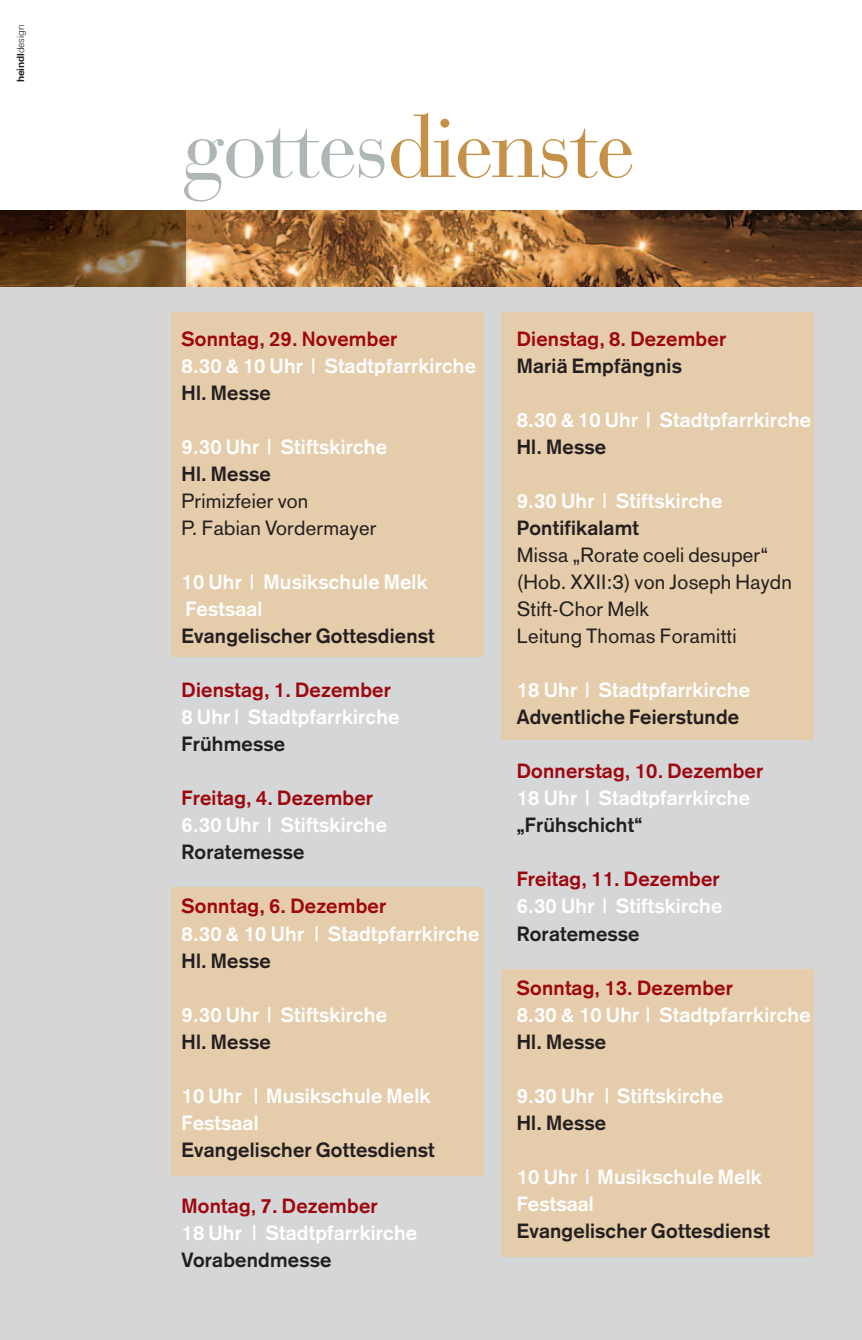
<style>
.page{position:relative;width:862px;height:1340px;background:#fff}
.page>*{position:absolute;margin:0;border:0;box-sizing:border-box;transform-origin:0 0}
.t1{font:87.75px "Bauer Bodoni";letter-spacing:-.03em;color:#c49147}
.t2{font:700 20.25px/27px "Akzidenz Grotesk";letter-spacing:.01em;color:#fff}
.t3{font:700 20.25px "Akzidenz Grotesk";letter-spacing:.01em;color:#231f20}
.t4{font:700 20.25px "Akzidenz Grotesk";letter-spacing:.01em;color:#9d070d}
.t5{font:20.25px/27px "Akzidenz Grotesk";letter-spacing:.01em;color:#231f20}
.t6{font:500 10.12px "UN11";color:#231f20}
.s1{font-weight:300}
.s2{color:#aeb7b6}
</style>
<div class="page">
<div style="left:0;top:286px;width:861px;height:1053px;background:#d5d6d8"></div>
<div style="left:171px;top:313px;width:312px;height:344px;background:#e5ccaa"></div>
<div style="left:171px;top:887px;width:312px;height:287px;background:#e5ccaa"></div>
<div style="left:501px;top:313px;width:312px;height:427px;background:#e5ccaa"></div>
<div style="left:501px;top:969px;width:312px;height:287px;background:#e5ccaa"></div>
<img style="left:185px;top:210px;width:676px;height:76px">
<img style="left:0;top:210px;width:185px;height:76px">
<p class="t6" style="left:17px;top:82px;width:59px;rotate:-90deg">heindl<span class="s1">design</span></p>
<h1 class="t1" style="left:181px;top:115px;width:455px"><span class="s2">gottes</span>dienste</h1>
<p class="t4" style="left:181px;top:332px;width:217px">Sonntag, 29. November</p>
<p class="t2" style="left:181px;top:354px;width:296px">8.30 &amp; 10 Uhr | Stadtpfarrkirche</p>
<p class="t3" style="left:181px;top:386px;width:91px">Hl. Messe</p>
<p class="t2" style="left:181px;top:435px;width:207px">9.30 Uhr | Stiftskirche</p>
<p class="t3" style="left:181px;top:467px;width:91px">Hl. Messe</p>
<p class="t5" style="left:181px;top:490px;width:196px">Primizfeier von<br>P. Fabian Vordermayer</p>
<p class="t2" style="left:181px;top:570px;width:247px">10 Uhr | Musikschule Melk<br>Festsaal</p>
<p class="t3" style="left:181px;top:629px;width:254px">Evangelischer Gottesdienst</p>
<p class="t4" style="left:181px;top:683px;width:211px">Dienstag, 1. Dezember</p>
<p class="t2" style="left:181px;top:705px;width:219px">8 Uhr | Stadtpfarrkirche</p>
<p class="t3" style="left:181px;top:737px;width:105px">Frühmesse</p>
<p class="t4" style="left:181px;top:791px;width:193px">Freitag, 4. Dezember</p>
<p class="t2" style="left:181px;top:813px;width:207px">6.30 Uhr | Stiftskirche</p>
<p class="t3" style="left:181px;top:845px;width:124px">Roratemesse</p>
<p class="t4" style="left:181px;top:899px;width:206px">Sonntag, 6. Dezember</p>
<p class="t2" style="left:181px;top:921px;width:299px">8.30 &amp; 10 Uhr | Stadtpfarrkirche</p>
<p class="t3" style="left:181px;top:953px;width:91px">Hl. Messe</p>
<p class="t2" style="left:181px;top:1002px;width:207px">9.30 Uhr | Stiftskirche</p>
<p class="t3" style="left:181px;top:1034px;width:91px">Hl. Messe</p>
<p class="t2" style="left:181px;top:1083px;width:250px">10 Uhr | Musikschule Melk<br>Festsaal</p>
<p class="t3" style="left:181px;top:1142px;width:254px">Evangelischer Gottesdienst</p>
<p class="t4" style="left:181px;top:1198px;width:197px">Montag, 7. Dezember</p>
<p class="t2" style="left:181px;top:1220px;width:237px">18 Uhr | Stadtpfarrkirche</p>
<p class="t3" style="left:181px;top:1252px;width:151px">Vorabendmesse</p>
<p class="t4" style="left:516px;top:332px;width:211px">Dienstag, 8. Dezember</p>
<p class="t3" style="left:516px;top:359px;width:166px">Mariä Empfängnis</p>
<p class="t2" style="left:516px;top:408px;width:296px">8.30 &amp; 10 Uhr | Stadtpfarrkirche</p>
<p class="t3" style="left:516px;top:440px;width:91px">Hl. Messe</p>
<p class="t2" style="left:516px;top:489px;width:207px">9.30 Uhr | Stiftskirche</p>
<p class="t3" style="left:516px;top:521px;width:124px">Pontifikalamt</p>
<p class="t5" style="left:516px;top:544px;width:276px">Missa „Rorate coeli desuper“ (Hob. XXII:3) von Joseph Haydn<br>Stift-Chor Melk<br>Leitung Thomas Foramitti</p>
<p class="t2" style="left:516px;top:678px;width:235px">18 Uhr | Stadtpfarrkirche</p>
<p class="t3" style="left:516px;top:710px;width:224px">Adventliche Feierstunde</p>
<p class="t4" style="left:516px;top:764px;width:248px">Donnerstag, 10. Dezember</p>
<p class="t2" style="left:516px;top:786px;width:235px">18 Uhr | Stadtpfarrkirche</p>
<p class="t3" style="left:516px;top:818px;width:127px">„Frühschicht“</p>
<p class="t4" style="left:516px;top:872px;width:204px">Freitag, 11. Dezember</p>
<p class="t2" style="left:516px;top:894px;width:207px">6.30 Uhr | Stiftskirche</p>
<p class="t3" style="left:516px;top:926px;width:124px">Roratemesse</p>
<p class="t4" style="left:516px;top:980px;width:217px">Sonntag, 13. Dezember</p>
<p class="t2" style="left:516px;top:1002px;width:295px">8.30 &amp; 10 Uhr | Stadtpfarrkirche</p>
<p class="t3" style="left:516px;top:1034px;width:91px">Hl. Messe</p>
<p class="t2" style="left:516px;top:1083px;width:208px">9.30 Uhr | Stiftskirche</p>
<p class="t3" style="left:516px;top:1115px;width:91px">Hl. Messe</p>
<p class="t2" style="left:516px;top:1164px;width:246px">10 Uhr | Musikschule Melk<br>Festsaal</p>
<p class="t3" style="left:516px;top:1223px;width:254px">Evangelischer Gottesdienst</p>
</div>
